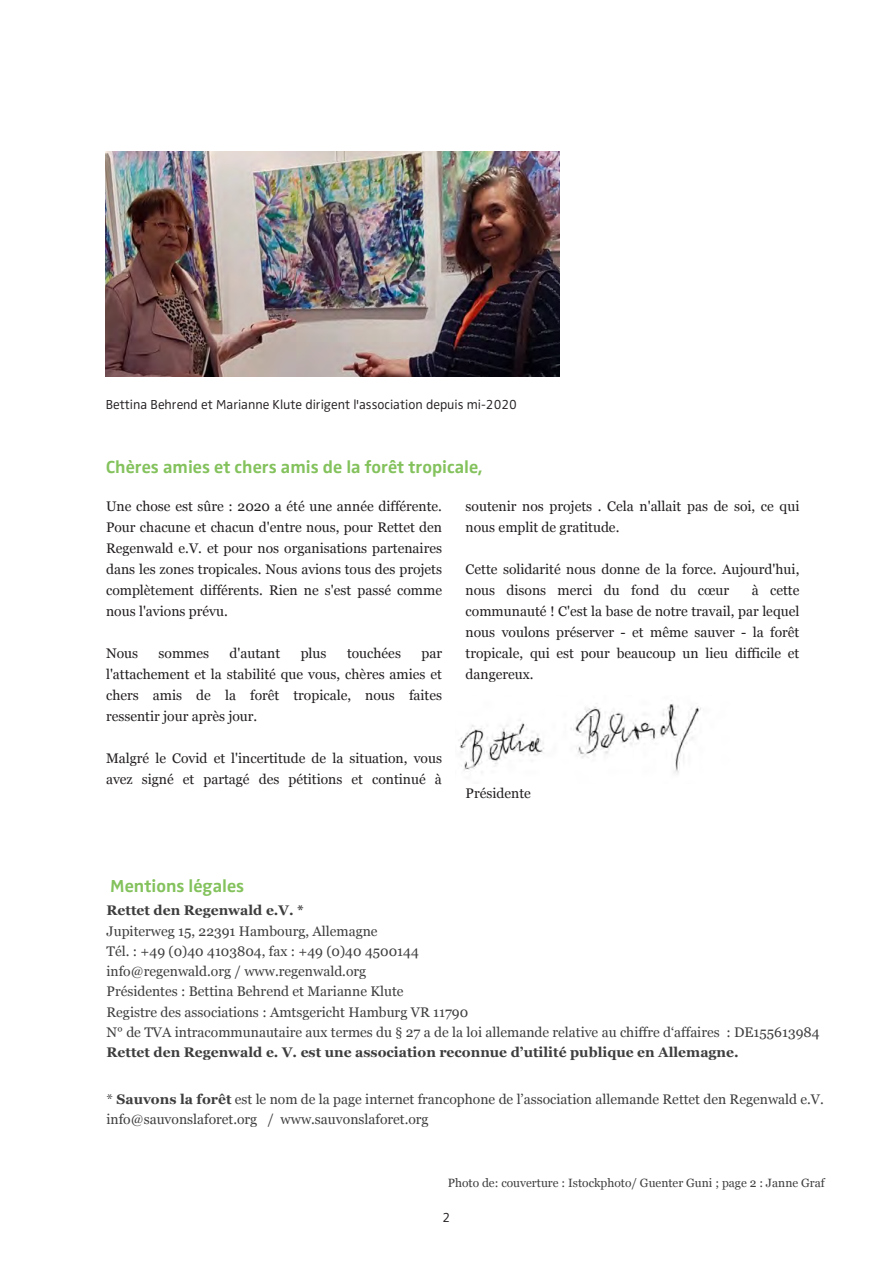
<style>
.page{position:relative;width:893px;height:1263px;background:#fff}
.page>*{position:absolute;margin:0;border:0;box-sizing:border-box;transform-origin:0 0}
.Fließtext{font:700 18px "Zwo Pro";color:#84c25d}
.Fließtext-2{font:13.8px/21px "Georgia";color:#231f20}
.Shop_Artikelüberschrift{font:13.8px/20.2px "Georgia";color:#3e3e3f}
.Fließtext-3{font:300 13.5px "Zwo Pro";color:#231f20}
.t1{font:12px "Georgia";color:#3e3e3f}
.s1{font-weight:700}
</style>
<div class="page">
<hr style="left:892px;top:0;width:1px;height:1263px;background:#519c5f">
<img style="left:106px;top:151px;width:454px;height:226px">
<img style="left:458px;top:703px;width:243px;height:71px">
<p class="Fließtext-3" style="left:106px;top:394px;width:413px">Bettina Behrend et Marianne Klute dirigent l'association depuis mi-2020</p>
<p class="Fließtext" style="left:106px;top:453px;width:378px">Chères amies et chers amis de la forêt tropicale,</p>
<p class="Fließtext-2" style="left:106px;top:495px;width:337px;text-align:justify">Une chose est sûre : 2020 a été une année différente.<br>Pour chacune et chacun d'entre nous, pour Rettet den Regenwald e.V. et pour nos organisations partenaires dans les zones tropicales. Nous avions tous des projets complètement différents. Rien ne s'est passé comme nous l'avions prévu.</p>
<p class="Fließtext-2" style="left:106px;top:642px;width:34px">Nous</p>
<p class="Fließtext-2" style="left:159px;top:642px;width:52px">sommes</p>
<p class="Fließtext-2" style="left:230px;top:642px;width:52px">d'autant</p>
<p class="Fließtext-2" style="left:301px;top:642px;width:27px">plus</p>
<p class="Fließtext-2" style="left:347px;top:642px;width:56px">touchées</p>
<p class="Fließtext-2" style="left:106px;top:642px;width:337px;text-align:justify;text-indent:315px">par l'attachement et la stabilité que vous, chères amies et chers amis de la forêt tropicale, nous faites ressentir jour après jour.</p>
<p class="Fließtext-2" style="left:106px;top:747px;width:337px">Malgré le Covid et l'incertitude de la situation, vous avez signé et partagé des pétitions et continué à</p>
<p class="Fließtext-2" style="left:466px;top:495px;width:335px">soutenir nos projets . Cela n'allait pas de soi, ce qui nous emplit de gratitude.</p>
<p class="Fließtext-2" style="left:466px;top:558px;width:335px">Cette solidarité nous donne de la force. Aujourd'hui, nous disons merci du fond du cœur</p>
<p class="Fließtext-2" style="left:466px;top:579px;width:335px;text-align:justify;text-indent:286px">à cette communauté ! C'est la base de notre travail, par lequel nous voulons préserver - et même sauver - la forêt tropicale, qui est pour beaucoup un lieu difficile et dangereux.</p>
<p class="Fließtext-2" style="left:466px;top:782px;width:67px">Présidente</p>
<h1 class="Fließtext" style="left:110px;top:872px;width:136px">Mentions légales</h1>
<p class="Shop_Artikelüberschrift" style="left:107px;top:900px;width:715px"><span class="s1">Rettet den Regenwald e.V. *<br></span>Jupiterweg 15, 22391 Hambourg, Allemagne<br>Tél. : +49 (0)40 4103804, fax : +49 (0)40 4500144<br>info@regenwald.org / www.regenwald.org<br>Présidentes : Bettina Behrend et Marianne Klute<br>Registre des associations : Amtsgericht Hamburg VR 11790<br>N° de TVA intracommunautaire aux termes du § 27 a de la loi allemande relative au chiffre d‘affaires : DE155613984<br><span class="s1">Rettet den Regenwald e. V. est une association reconnue d’utilité publique en Allemagne.</span></p>
<p class="Shop_Artikelüberschrift" style="left:107px;top:1088px;width:719px">* <span class="s1">Sauvons la forêt</span> est le nom de la page internet francophone de l’association allemande Rettet den Regenwald e.V. info@sauvonslaforet.org / www.sauvonslaforet.org</p>
<p class="t1" style="left:448px;top:1174px;width:378px">Photo de: couverture : Istockphoto/ Guenter Guni ; page 2 : Janne Graf</p>
<p class="Fließtext-3" style="left:443px;top:1208px;width:9px">2</p>
</div>
